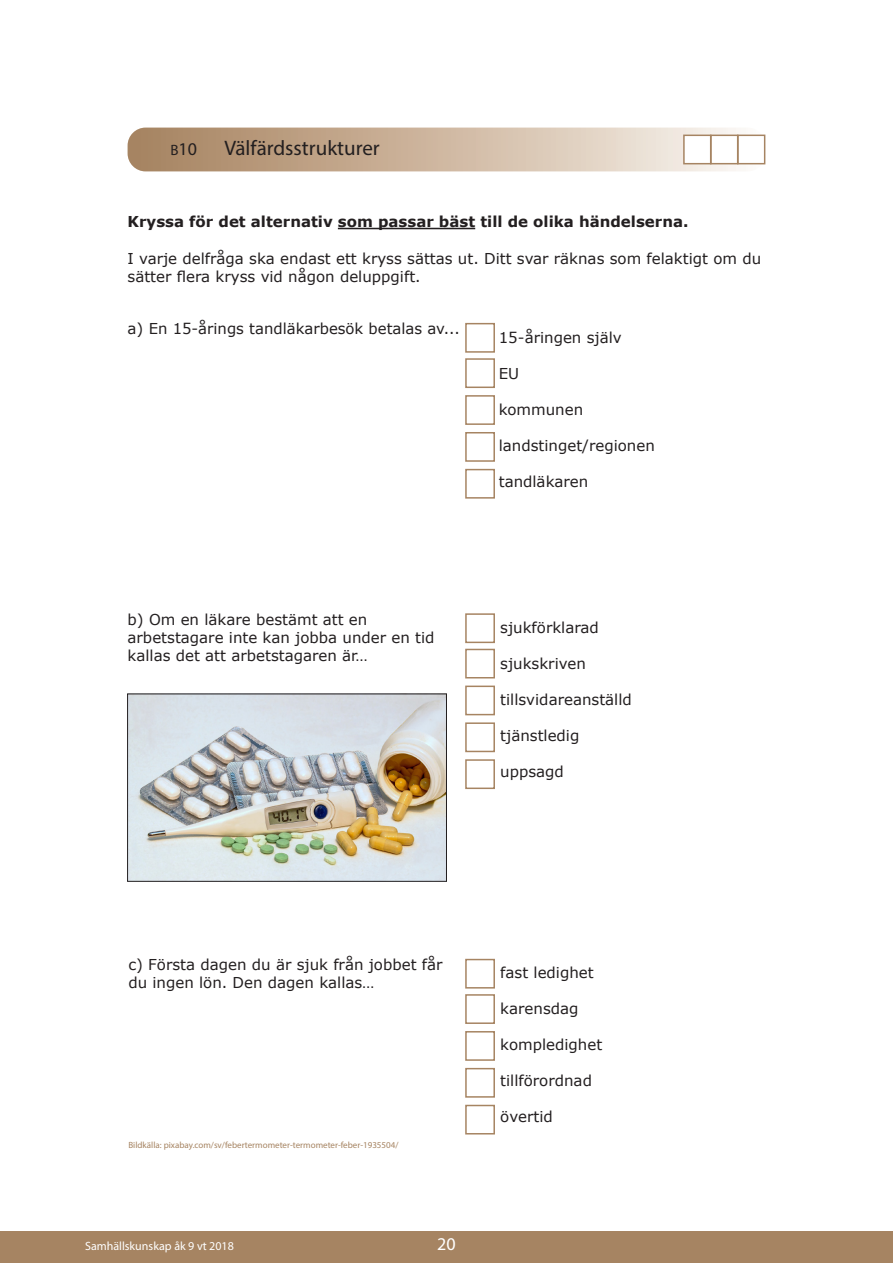
<style>
.page{position:relative;width:893px;height:1263px;background:#fff}
.page>*{position:absolute;margin:0;border:0;box-sizing:border-box;transform-origin:0 0}
.Text_info{font:21px "Myriad Pro";color:#231f20}
.Text_info-2{font:18px "Myriad Pro";color:#231f20}
.t1{font:18px "Myriad Pro";color:#fff}
.t2{font:15px/18px "Verdana";color:#231f20}
.t3{font:700 15px "Verdana";color:#231f20}
.t4{font:12px "Myriad Pro";color:#fff}
.t5{font:9px "Myriad Pro";color:#a68462}
.s1{font-size:15px}
</style>
<div class="page">
<div style="left:0;top:1231px;width:893px;height:32px;background:#a68462"></div>
<svg style="left:128px;top:128px;width:637px;height:43px;background:#ccb69f"></svg>
<div style="left:737px;top:135px;width:28px;height:29px;background:#fff;border:2px solid #a68462"></div>
<div style="left:710px;top:135px;width:28px;height:29px;background:#fff;border:2px solid #a68462"></div>
<div style="left:683px;top:135px;width:28px;height:29px;background:#fff;border:2px solid #a68462"></div>
<hr style="left:338px;top:228px;width:137px;height:1px;background:#231f20">
<div style="left:465px;top:323px;width:30px;height:30px;background:#fff;border:2px solid #a68462"></div>
<img style="left:129px;top:695px;width:316px;height:185px">
<div style="left:127px;top:693px;width:320px;height:189px;border:1px solid #231f20"></div>
<div style="left:465px;top:358px;width:30px;height:30px;background:#fff;border:2px solid #a68462"></div>
<div style="left:465px;top:395px;width:30px;height:30px;background:#fff;border:2px solid #a68462"></div>
<div style="left:465px;top:432px;width:30px;height:30px;background:#fff;border:2px solid #a68462"></div>
<div style="left:465px;top:469px;width:30px;height:30px;background:#fff;border:2px solid #a68462"></div>
<div style="left:465px;top:613px;width:30px;height:30px;background:#fff;border:2px solid #a68462"></div>
<div style="left:465px;top:649px;width:30px;height:29px;background:#fff;border:2px solid #a68462"></div>
<div style="left:465px;top:686px;width:30px;height:29px;background:#fff;border:2px solid #a68462"></div>
<div style="left:465px;top:722px;width:30px;height:30px;background:#fff;border:2px solid #a68462"></div>
<div style="left:465px;top:759px;width:30px;height:30px;background:#fff;border:2px solid #a68462"></div>
<div style="left:465px;top:959px;width:30px;height:29px;background:#fff;border:2px solid #a68462"></div>
<div style="left:465px;top:994px;width:30px;height:30px;background:#fff;border:2px solid #a68462"></div>
<div style="left:465px;top:1031px;width:30px;height:30px;background:#fff;border:2px solid #a68462"></div>
<div style="left:465px;top:1068px;width:30px;height:30px;background:#fff;border:2px solid #a68462"></div>
<div style="left:465px;top:1105px;width:30px;height:29px;background:#fff;border:2px solid #a68462"></div>
<p class="Text_info-2" style="left:170px;top:137px;width:28px"><span class="s1">B</span>10</p>
<p class="Text_info" style="left:224px;top:135px;width:157px">Välfärdsstrukturer</p>
<p class="t3" style="left:128px;top:212px;width:562px">Kryssa för det alternativ som passar bäst till de olika händelserna.</p>
<p class="t2" style="left:128px;top:249px;width:635px">I varje delfråga ska endast ett kryss sättas ut. Ditt svar räknas som felaktigt om du sätter flera kryss vid någon deluppgift.</p>
<p class="t2" style="left:128px;top:320px;width:334px">a) En 15-årings tandläkarbesök betalas av...</p>
<p class="t2" style="left:499px;top:328px;width:124px">15-åringen själv</p>
<p class="t2" style="left:499px;top:364px;width:22px">EU</p>
<p class="t2" style="left:499px;top:400px;width:86px">kommunen</p>
<p class="t2" style="left:499px;top:436px;width:158px">landstinget/regionen</p>
<p class="t2" style="left:499px;top:472px;width:91px">tandläkaren</p>
<p class="t2" style="left:128px;top:611px;width:309px">b) Om en läkare bestämt att en arbetstagare inte kan jobba under en tid kallas det att arbetstagaren är…</p>
<p class="t2" style="left:500px;top:619px;width:100px">sjukförklarad</p>
<p class="t2" style="left:500px;top:655px;width:87px">sjukskriven</p>
<p class="t2" style="left:500px;top:691px;width:133px">tillsvidareanställd</p>
<p class="t2" style="left:500px;top:727px;width:81px">tjänstledig</p>
<p class="t2" style="left:500px;top:763px;width:65px">uppsagd</p>
<p class="t2" style="left:128px;top:956px;width:316px">c) Första dagen du är sjuk från jobbet får du ingen lön. Den dagen kallas…</p>
<p class="t5" style="left:128px;top:1139px;width:272px">Bildkälla: pixabay.com/sv/febertermometer-termometer-feber-1935504/</p>
<p class="t4" style="left:85px;top:1239px;width:150px">Samhällskunskap åk 9 vt 2018</p>
<p class="t1" style="left:437px;top:1233px;width:20px">20</p>
<p class="t2" style="left:500px;top:964px;width:95px">fast ledighet</p>
<p class="t2" style="left:500px;top:1000px;width:80px">karensdag</p>
<p class="t2" style="left:500px;top:1036px;width:103px">kompledighet</p>
<p class="t2" style="left:500px;top:1072px;width:93px">tillförordnad</p>
<p class="t2" style="left:500px;top:1108px;width:54px">övertid</p>
</div>
